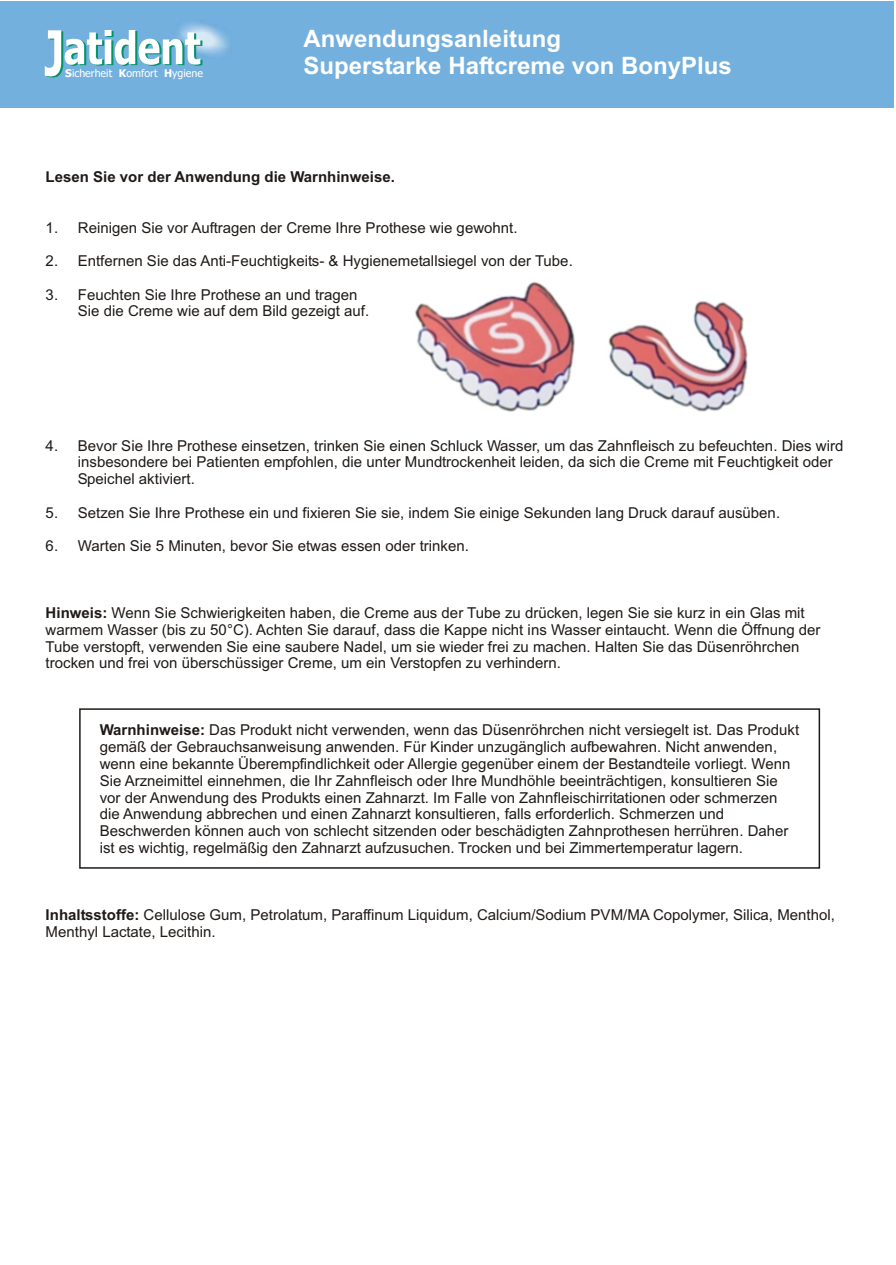
<style>
.page{position:relative;width:896px;height:1265px;background:#fff}
.page>*{position:absolute;margin:0;border:0;box-sizing:border-box;transform-origin:0 0}
.t1{font:700 24px "Arial";color:#fff}
.t2{font:15px/16.8px "Arial";color:#1f1a17}
.t3{font:700 15px "Arial";color:#1f1a17}
.t4{font:10.65px "Tahoma";color:#fff}
.s1{font-weight:700}
</style>
<div class="page">
<div style="left:1px;top:2px;width:892px;height:106px;background:#73b0de"></div>
<img style="left:180px;top:22px;width:49px;height:40px">
<svg style="left:45px;top:30px;width:157px;height:47px"></svg>
<img style="left:415px;top:282px;width:333px;height:130px">
<div style="left:79px;top:708px;width:741px;height:160px;border:2px solid #1f1a17"></div>
<p class="t4" style="left:65px;top:69px;width:139px"><span class="s1">S</span>icherheit <span class="s1">K</span>omfort <span class="s1">H</span>ygiene</p>
<h1 class="t1" style="left:303px;top:30px;width:259px">Anwendungsanleitung</h1>
<h1 class="t1" style="left:303px;top:57px;width:430px">Superstarke Haftcreme von BonyPlus</h1>
<p class="t3" style="left:46px;top:171px;width:351px">Lesen Sie vor der Anwendung die Warnhinweise.</p>
<p class="t2" style="left:46px;top:220px;width:473px">1. Reinigen Sie vor Auftragen der Creme Ihre Prothese wie gewohnt.</p>
<p class="t2" style="left:46px;top:254px;width:528px">2. Entfernen Sie das Anti-Feuchtigkeits- &amp; Hygienemetallsiegel von der Tube.</p>
<p class="t2" style="left:78px;top:287px;width:293px;text-indent:-32px">3. Feuchten Sie Ihre Prothese an und tragen<br>Sie die Creme wie auf dem Bild gezeigt auf.</p>
<p class="t2" style="left:78px;top:438px;width:767px;text-indent:-32px">4. Bevor Sie Ihre Prothese einsetzen, trinken Sie einen Schluck Wasser, um das Zahnfleisch zu befeuchten. Dies wird insbesondere bei Patienten empfohlen, die unter Mundtrockenheit leiden, da sich die Creme mit Feuchtigkeit oder<br>Speichel aktiviert.</p>
<p class="t2" style="left:46px;top:505px;width:736px">5. Setzen Sie Ihre Prothese ein und fixieren Sie sie, indem Sie einige Sekunden lang Druck darauf ausüben.</p>
<p class="t2" style="left:46px;top:539px;width:425px">6. Warten Sie 5 Minuten, bevor Sie etwas essen oder trinken.</p>
<p class="t2" style="left:46px;top:606px;width:776px"><span class="s1">Hinweis:</span> Wenn Sie Schwierigkeiten haben, die Creme aus der Tube zu drücken, legen Sie sie kurz in ein Glas mit warmem Wasser (bis zu 50°C). Achten Sie darauf, dass die Kappe nicht ins Wasser eintaucht. Wenn die Öffnung der Tube verstopft, verwenden Sie eine saubere Nadel, um sie wieder frei zu machen. Halten Sie das Düsenröhrchen trocken und frei von überschüssiger Creme, um ein Verstopfen zu verhindern.</p>
<p class="t2" style="left:100px;top:723px;width:701px"><span class="s1">Warnhinweise:</span> Das Produkt nicht verwenden, wenn das Düsenröhrchen nicht versiegelt ist. Das Produkt gemäß der Gebrauchsanweisung anwenden. Für Kinder unzugänglich aufbewahren. Nicht anwenden, wenn eine bekannte Überempfindlichkeit oder Allergie gegenüber einem der Bestandteile vorliegt. Wenn Sie Arzneimittel einnehmen, die Ihr Zahnfleisch oder Ihre Mundhöhle beeinträchtigen, konsultieren Sie vor der Anwendung des Produkts einen Zahnarzt. Im Falle von Zahnfleischirritationen oder schmerzen die Anwendung abbrechen und einen Zahnarzt konsultieren, falls erforderlich. Schmerzen und Beschwerden können auch von schlecht sitzenden oder beschädigten Zahnprothesen herrühren. Daher ist es wichtig, regelmäßig den Zahnarzt aufzusuchen. Trocken und bei Zimmertemperatur lagern.</p>
<p class="t2" style="left:46px;top:907px;width:790px"><span class="s1">Inhaltsstoffe:</span> Cellulose Gum, Petrolatum, Paraffinum Liquidum, Calcium/Sodium PVM/MA Copolymer, Silica, Menthol,<br>Menthyl Lactate, Lecithin.</p>
</div>
